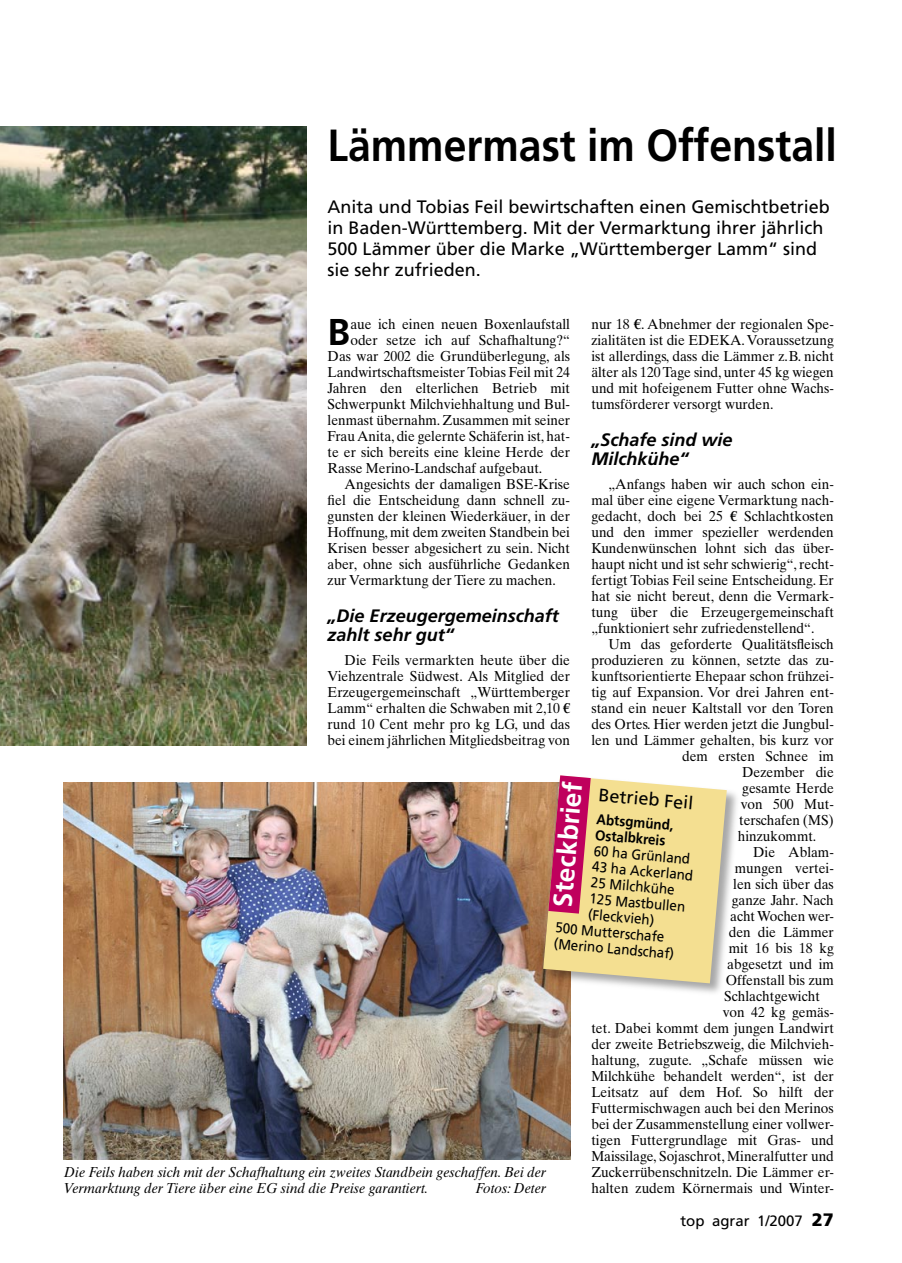
<style>
.page{position:relative;width:902px;height:1263px;background:#fff}
.page>*{position:absolute;margin:0;border:0;box-sizing:border-box;transform-origin:0 0}
.Überschrift_30{font:700 45px "Frutiger";color:#000;scale:.91 1}
.Initial_2zeilig{font:700 37.35px "Frutiger";color:#000}
.t1{font:700 26.55px "Frutiger";color:#fff}
.Vorspann_R_S{font:18px/21px "Frutiger";color:#000}
.Zwischenüberschrift_2zeilig{font:italic 700 18px/19.5px "Frutiger";color:#000}
.Dachzeile_30{font:18px "Frutiger";color:#000}
.t2{font:15px "Frutiger";color:#000}
.Fließtext{font:14.4px/16px "Times Ten";color:#000;text-align:justify;scale:.95 1}
.Initial_2zeilig-2{font:14.4px "Times Ten";color:#000;scale:.95 1}
.Bildtext{font:italic 14.4px/16px "Times Ten";color:#000;scale:.95 1}
.Fließtext_ohne_Einzug{font:14.4px/16px "Frutiger";color:#000;scale:.93 1}
.Fließtext_ohne_Einzug-2{font:700 14.4px/16px "Frutiger";color:#000;scale:.93 1}
.s1{font-family:"LT Euro Money"}
.s2{font-weight:900;font-size:18px}
</style>
<div class="page">
<img style="left:64px;top:782px;width:506px;height:378px">
<img style="left:0;top:126px;width:306px;height:619px">
<div style="left:541px;top:774px;width:200px;height:224px;background:#000;opacity:.35"></div>
<svg style="left:543px;top:775px;width:183px;height:208px;background:#e7c08e"></svg>
<p class="Überschrift_30" style="left:327px;top:119px;width:561px">Lämmermast im Offenstall</p>
<p class="Vorspann_R_S" style="left:327px;top:197px;width:503px">Anita und Tobias Feil bewirtschaften einen Gemischtbetrieb in Baden-Württemberg. Mit der Vermarktung ihrer jährlich 500 Lämmer über die Marke „Württemberger Lamm“ sind sie sehr zufrieden.</p>
<p class="Initial_2zeilig" style="left:327px;top:311px;width:24px">B</p>
<p class="Initial_2zeilig-2" style="left:350px;top:316px;width:233px">aue ich einen neuen Boxenlaufstall</p>
<p class="Fließtext" style="left:591px;top:316px;width:257px">nur 18 <span class="s1">E</span>. Abnehmer der regionalen Spe&shy;zialitäten ist die EDEKA. Voraussetzung ist allerdings, dass die Lämmer z. B. nicht älter als 120 Tage sind, unter 45 kg wiegen und mit hofeigenem Futter ohne Wachs&shy;tumsförderer versorgt wurden.</p>
<p class="Zwischenüberschrift_2zeilig" style="left:591px;top:430px;width:143px">„Schafe sind wie<br>Milchkühe“</p>
<p class="Fließtext" style="left:591px;top:476px;width:257px;text-indent:17px">„Anfangs haben wir auch schon ein&shy;mal über eine eigene Vermarktung nach&shy;gedacht, doch bei 25 <span class="s1">E</span> Schlachtkosten und den immer spezieller werdenden Kundenwünschen lohnt sich das über&shy;haupt nicht und ist sehr schwierig“, recht&shy;fertigt Tobias Feil seine Entscheidung. Er hat sie nicht bereut, denn die Vermark&shy;tung über die Erzeugergemeinschaft „funktioniert sehr zufriedenstellend“.</p>
<p class="Fließtext" style="left:608px;top:636px;width:239px">Um das geforderte Qualitätsfleisch</p>
<p class="Fließtext" style="left:591px;top:652px;width:257px">produzieren zu können, setzte das zu-</p>
<p class="Fließtext" style="left:591px;top:668px;width:257px">kunftsorientierte Ehepaar schon frühzei-</p>
<p class="Fließtext" style="left:591px;top:684px;width:257px">tig auf Expansion. Vor drei Jahren ent-</p>
<p class="Fließtext" style="left:591px;top:700px;width:257px">stand ein neuer Kaltstall vor den Toren</p>
<p class="Fließtext" style="left:591px;top:716px;width:257px">des Ortes. Hier werden jetzt die Jungbul-</p>
<p class="Fließtext" style="left:591px;top:732px;width:257px">len und Lämmer gehalten, bis kurz vor</p>
<p class="Fließtext" style="left:682px;top:748px;width:161px">dem ersten Schnee im</p>
<p class="Fließtext" style="left:742px;top:764px;width:98px">Dezember die</p>
<p class="Fließtext" style="left:742px;top:780px;width:98px">gesamte Herde</p>
<p class="Fließtext" style="left:740px;top:796px;width:100px">von 500 Mut-</p>
<p class="Fließtext" style="left:739px;top:812px;width:101px">terschafen (MS)</p>
<p class="Fließtext" style="left:737px;top:828px;width:84px">hinzukommt.</p>
<p class="Fließtext" style="left:753px;top:844px;width:86px">Die Ablam-</p>
<p class="Fließtext" style="left:734px;top:860px;width:106px">mungen vertei-</p>
<p class="Fließtext" style="left:733px;top:876px;width:107px">len sich über das</p>
<p class="Fließtext" style="left:731px;top:892px;width:109px">ganze Jahr. Nach</p>
<p class="Fließtext" style="left:730px;top:908px;width:111px">acht Wochen wer-</p>
<p class="Fließtext" style="left:728px;top:924px;width:112px">den die Lämmer</p>
<p class="Fließtext" style="left:728px;top:940px;width:112px">mit 16 bis 18 kg</p>
<p class="Fließtext" style="left:727px;top:956px;width:114px">abgesetzt und im</p>
<p class="Fließtext" style="left:725px;top:972px;width:115px">Offenstall bis zum</p>
<p class="Fließtext" style="left:724px;top:988px;width:102px">Schlachtgewicht</p>
<p class="Fließtext" style="left:722px;top:1004px;width:118px">von 42 kg gemäs-</p>
<p class="Fließtext" style="left:591px;top:1020px;width:257px">tet. Dabei kommt dem jungen Landwirt</p>
<p class="Fließtext" style="left:591px;top:1036px;width:257px">der zweite Betriebszweig, die Milchvieh-</p>
<p class="Fließtext" style="left:591px;top:1052px;width:257px">haltung, zugute. „Schafe müssen wie</p>
<p class="Fließtext" style="left:591px;top:1068px;width:257px">Milchkühe behandelt werden“, ist der</p>
<p class="Fließtext" style="left:591px;top:1084px;width:257px">Leitsatz auf dem Hof. So hilft der</p>
<p class="Fließtext" style="left:591px;top:1100px;width:257px">Futtermischwagen auch bei den Merinos</p>
<p class="Fließtext" style="left:591px;top:1116px;width:257px">bei der Zusammenstellung einer vollwer-</p>
<p class="Fließtext" style="left:591px;top:1132px;width:257px">tigen Futtergrundlage mit Gras- und</p>
<p class="Fließtext" style="left:591px;top:1148px;width:257px">Maissilage, Sojaschrot, Mineralfutter und</p>
<p class="Fließtext" style="left:591px;top:1164px;width:257px">Zuckerrübenschnitzeln. Die Lämmer er-</p>
<p class="Fließtext" style="left:591px;top:1180px;width:257px">halten zudem Körnermais und Winter-</p>
<p class="Initial_2zeilig-2" style="left:350px;top:332px;width:233px">oder setze ich auf Schafhaltung?“</p>
<p class="Initial_2zeilig-2" style="left:327px;top:348px;width:257px">Das war 2002 die Grundüberlegung, als</p>
<p class="Initial_2zeilig-2" style="left:327px;top:364px;width:257px">Landwirtschaftsmeister Tobias Feil mit 24</p>
<p class="Initial_2zeilig-2" style="left:327px;top:380px;width:257px">Jahren den elterlichen Betrieb mit</p>
<p class="Initial_2zeilig-2" style="left:327px;top:396px;width:257px">Schwerpunkt Milchviehhaltung und Bul-</p>
<p class="Initial_2zeilig-2" style="left:327px;top:412px;width:257px">lenmast übernahm. Zusammen mit seiner</p>
<p class="Initial_2zeilig-2" style="left:327px;top:428px;width:257px">Frau Anita, die gelernte Schäferin ist, hat-</p>
<p class="Initial_2zeilig-2" style="left:327px;top:444px;width:257px">te er sich bereits eine kleine Herde der</p>
<p class="Initial_2zeilig-2" style="left:327px;top:460px;width:227px">Rasse Merino-Landschaf aufgebaut.</p>
<p class="Fließtext" style="left:327px;top:476px;width:257px;text-indent:17px">Angesichts der damaligen BSE-Krise fiel die Entscheidung dann schnell zu&shy;gunsten der kleinen Wiederkäuer, in der Hoffnung, mit dem zweiten Standbein bei Krisen besser abgesichert zu sein. Nicht aber, ohne sich ausführliche Gedanken zur Vermarktung der Tiere zu machen.</p>
<p class="Zwischenüberschrift_2zeilig" style="left:327px;top:606px;width:233px">„Die Erzeugergemeinschaft zahlt sehr gut“</p>
<p class="Fließtext" style="left:327px;top:652px;width:257px;text-indent:17px">Die Feils vermarkten heute über die Viehzentrale Südwest. Als Mitglied der Erzeugergemeinschaft „Württemberger Lamm“ erhalten die Schwaben mit 2,10 <span class="s1">E </span>rund 10 Cent mehr pro kg LG, und das bei einem jährlichen Mitgliedsbeitrag von</p>
<p class="t1" style="left:546px;top:905px;width:127px;rotate:-85deg">Steckbrief</p>
<p class="Dachzeile_30" style="left:599px;top:784px;width:97px;rotate:5deg">Betrieb Feil</p>
<p class="Fließtext_ohne_Einzug-2" style="left:597px;top:811px;width:85px;rotate:5deg">Abtsgmünd,<br>Ostalbkreis</p>
<p class="Fließtext_ohne_Einzug" style="left:594px;top:843px;width:105px;rotate:5deg">60 ha Grünland</p>
<p class="Fließtext_ohne_Einzug" style="left:593px;top:858px;width:110px;rotate:5deg">43 ha Ackerland</p>
<p class="Fließtext_ohne_Einzug" style="left:591px;top:874px;width:92px;rotate:5deg">25 Milchkühe</p>
<p class="Fließtext_ohne_Einzug" style="left:590px;top:890px;width:105px;rotate:5deg">125 Mastbullen (Fleckvieh)</p>
<p class="Fließtext_ohne_Einzug" style="left:556px;top:919px;width:131px;rotate:5deg">500 Mutterschafe (Merino Landschaf)</p>
<p class="Bildtext" style="left:64px;top:1164px;width:509px">Die Feils haben sich mit der Schafhaltung ein zweites Standbein geschaffen. Bei der<br>Vermarktung der Tiere über eine EG sind die Preise garantiert.</p>
<p class="Bildtext" style="left:475px;top:1180px;width:76px">Fotos: Deter</p>
<p class="t2" style="left:680px;top:1212px;width:155px">top agrar 1/2007 <span class="s2">27</span></p>
</div>
